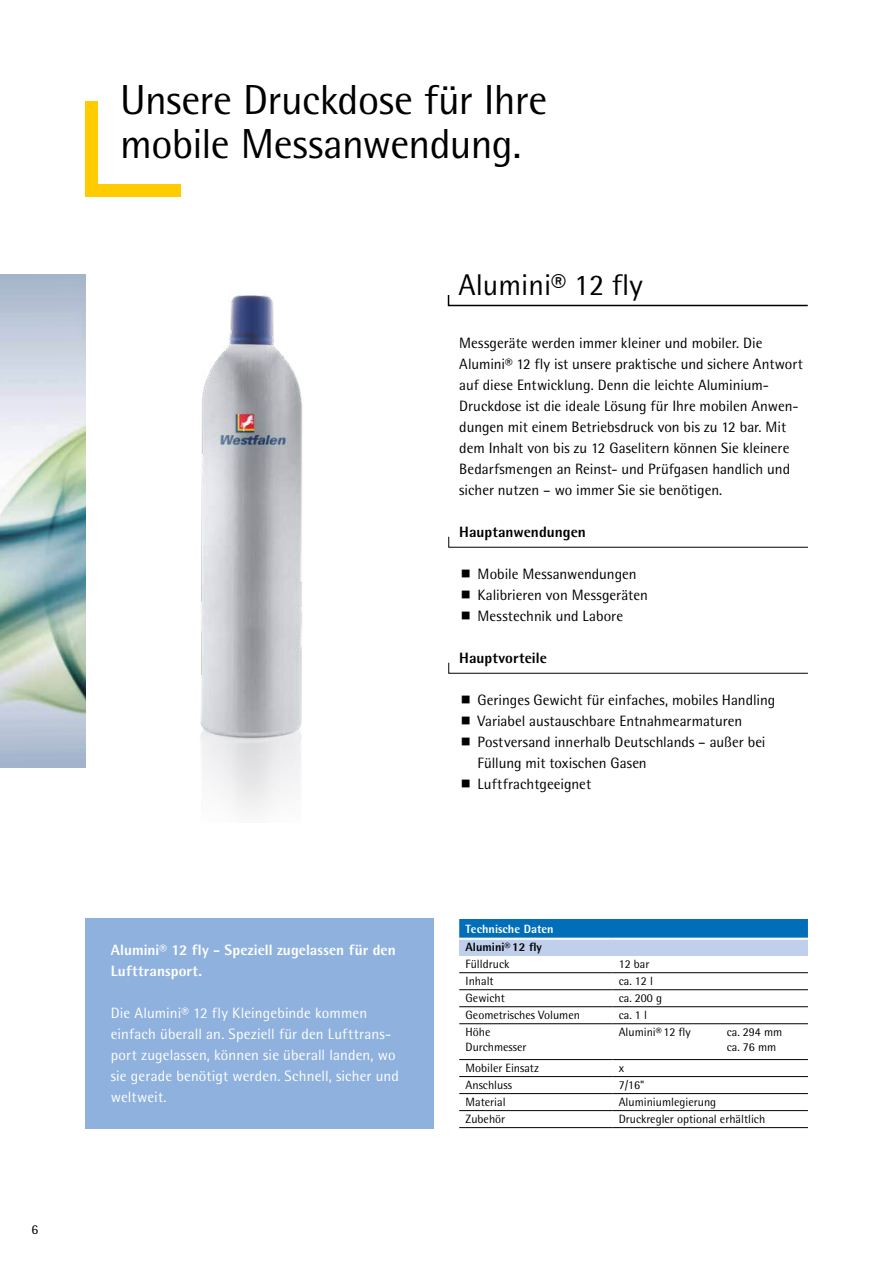
<style>
.page{position:relative;width:893px;height:1263px;background:#fff}
.page>*{position:absolute;margin:0;border:0;box-sizing:border-box;transform-origin:0 0}
.t1{font:42px/44.1px "Rotis Semi Sans Pro";letter-spacing:-.015em;color:#000}
.t2{font:30px "Rotis Semi Sans Pro";color:#000}
.t3{font:15px/21px "Rotis Semi Sans Pro";color:#000}
.t4{font:15px/21px "Rotis Semi Sans Pro";letter-spacing:.01em;color:#fff}
.t5{font:800 15px/21px "Rotis Semi Sans Pro";letter-spacing:.005em;color:#fff}
.t6{font:800 15px "Rotis Semi Sans Pro";color:#000}
.t7{font:13.5px "Rotis Semi Sans Pro";color:#000}
.t8{font:12px/15px "Rotis Semi Sans Pro";color:#000}
.t9{font:800 12px/18.3px "Rotis Semi Sans Pro";color:#fff}
.s1{color:#000}
.s2{font-weight:700;color:#000}
</style>
<div class="page">
<div style="left:85px;top:184px;width:96px;height:13px;background:#fc0"></div>
<div style="left:85px;top:101px;width:13px;height:96px;background:#fc0"></div>
<img style="left:0;top:274px;width:85px;height:494px">
<img style="left:200px;top:295px;width:102px;height:518px">
<svg style="left:448px;top:536px;width:360px;height:12px"></svg>
<svg style="left:448px;top:662px;width:360px;height:12px"></svg>
<svg style="left:447px;top:295px;width:361px;height:12px"></svg>
<div style="left:85px;top:918px;width:349px;height:211px;background:#8fb1de"></div>
<div style="left:459px;top:919px;width:349px;height:19px;background:#006eb8"></div>
<div style="left:459px;top:939px;width:349px;height:17px;background:#bfcfec"></div>
<hr style="left:459px;top:938px;width:153px;height:2px;background:#fff">
<hr style="left:612px;top:938px;width:196px;height:2px;background:#fff">
<hr style="left:459px;top:972px;width:153px;height:1px;background:#000">
<hr style="left:612px;top:972px;width:196px;height:1px;background:#000">
<hr style="left:459px;top:989px;width:153px;height:1px;background:#000">
<hr style="left:612px;top:989px;width:196px;height:1px;background:#000">
<hr style="left:459px;top:1006px;width:153px;height:1px;background:#000">
<hr style="left:612px;top:1006px;width:196px;height:1px;background:#000">
<hr style="left:459px;top:1023px;width:153px;height:1px;background:#000">
<hr style="left:612px;top:1023px;width:196px;height:1px;background:#000">
<hr style="left:459px;top:1059px;width:153px;height:1px;background:#000">
<hr style="left:612px;top:1059px;width:196px;height:1px;background:#000">
<hr style="left:459px;top:1076px;width:153px;height:1px;background:#000">
<hr style="left:612px;top:1076px;width:196px;height:1px;background:#000">
<hr style="left:459px;top:1093px;width:153px;height:1px;background:#000">
<hr style="left:612px;top:1093px;width:196px;height:1px;background:#000">
<hr style="left:459px;top:1110px;width:153px;height:1px;background:#000">
<hr style="left:612px;top:1110px;width:196px;height:1px;background:#000">
<hr style="left:459px;top:1127px;width:153px;height:1px;background:#000">
<hr style="left:612px;top:1127px;width:196px;height:1px;background:#000">
<p class="t7" style="left:32px;top:1222px;width:8px">6</p>
<h1 class="t1" style="left:120px;top:78px;width:429px">Unsere Druckdose für Ihre mobile Messanwendung.</h1>
<h2 class="t2" style="left:458px;top:269px;width:186px">Alumini® 12 fly</h2>
<p class="t5" style="left:111px;top:941px;width:286px">Alumini® 12 fly - Speziell zugelassen für den<br>Lufttransport.</p>
<p class="t4" style="left:111px;top:1003px;width:290px">Die Alumini® 12 fly Kleingebinde kommen einfach überall an. Speziell für den Lufttrans&shy;port zugelassen, können sie überall landen, wo sie gerade benötigt werden. Schnell, sicher und weltweit.</p>
<p class="t3" style="left:459px;top:332px;width:345px">Messgeräte werden immer kleiner und mobiler. Die Alumini® 12 fly ist unsere praktische und sichere Antwort auf diese Entwicklung. Denn die leichte Aluminium-Druckdose ist die ideale Lösung für Ihre mobilen Anwen&shy;dungen mit einem Betriebsdruck von bis zu 12 bar. Mit dem Inhalt von bis zu 12 Gaselitern können Sie kleinere Bedarfsmengen an Reinst- und Prüfgasen handlich und sicher nutzen – wo immer Sie sie benötigen.</p>
<p class="t6" style="left:459px;top:525px;width:128px">Hauptanwendungen</p>
<p class="t3" style="left:478px;top:563px;width:172px">Mobile Messanwendungen<br>Kalibrieren von Messgeräten<br>Messtechnik und Labore</p>
<p class="t6" style="left:459px;top:651px;width:89px">Hauptvorteile</p>
<p class="t3" style="left:478px;top:689px;width:299px">Geringes Gewicht für einfaches, mobiles Handling Variabel austauschbare Entnahmearmaturen Postversand innerhalb Deutschlands – außer bei Füllung mit toxischen Gasen<br>Luftfrachtgeeignet</p>
<p class="t9" style="left:466px;top:921px;width:90px">Technische Daten<br><span class="s1">Alumini</span><span class="s2">®</span> <span class="s1">12 fly</span></p>
<p class="t8" style="left:466px;top:957px;width:45px">Fülldruck</p>
<p class="t8" style="left:619px;top:957px;width:32px">12 bar</p>
<p class="t8" style="left:466px;top:974px;width:30px">Inhalt</p>
<p class="t8" style="left:619px;top:974px;width:36px">ca. 12 l</p>
<p class="t8" style="left:466px;top:991px;width:41px">Gewicht</p>
<p class="t8" style="left:619px;top:991px;width:45px">ca. 200 g</p>
<p class="t8" style="left:466px;top:1008px;width:116px">Geometrisches Volumen</p>
<p class="t8" style="left:619px;top:1008px;width:30px">ca. 1 l</p>
<p class="t8" style="left:466px;top:1025px;width:62px">Höhe<br>Durchmesser</p>
<p class="t8" style="left:619px;top:1025px;width:74px">Alumini® 12 fly</p>
<p class="t8" style="left:727px;top:1025px;width:57px">ca. 294 mm ca. 76 mm</p>
<p class="t8" style="left:466px;top:1061px;width:75px">Mobiler Einsatz</p>
<p class="t8" style="left:619px;top:1061px;width:7px">x</p>
<p class="t8" style="left:466px;top:1078px;width:48px">Anschluss</p>
<p class="t8" style="left:619px;top:1078px;width:27px">7/16"</p>
<p class="t8" style="left:466px;top:1095px;width:41px">Material</p>
<p class="t8" style="left:619px;top:1095px;width:99px">Aluminiumlegierung</p>
<p class="t8" style="left:466px;top:1112px;width:41px">Zubehör</p>
<p class="t8" style="left:619px;top:1112px;width:148px">Druckregler optional erhältlich</p>
</div>
